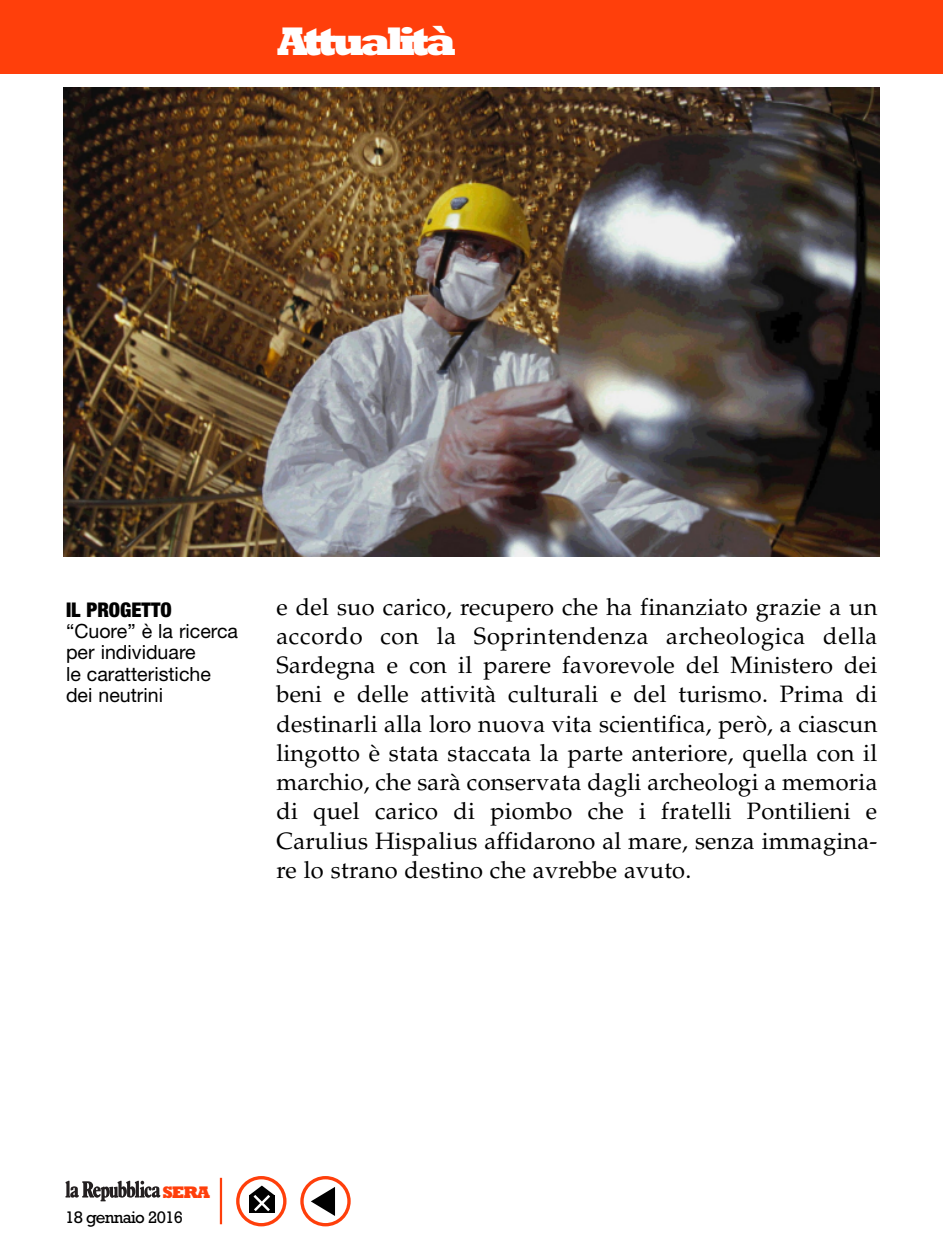
<style>
.page{position:relative;width:943px;height:1233px;background:#fff}
.page>*{position:absolute;margin:0;border:0;box-sizing:border-box;transform-origin:0 0}
.t1{font:800 40.5px "Rockwell";letter-spacing:-.105em;color:#fff}
.t2{font:23.62px/29.2px "Palatino";letter-spacing:.01em;color:#000;text-align:justify}
.t3{font:900 condensed 20.25px "Helvetica Neue";color:#000}
.t4{font:19.57px/21.4px "Helvetica Neue";color:#000}
.t5{font:17.1px "Rockwell";letter-spacing:-.045em;color:#000}
.t6{font:800 17.1px "Rockwell";color:#ff3f0b}
</style>
<div class="page">
<div style="left:0;top:0;width:943px;height:74px;background:#ff3f0b"></div>
<svg style="left:65px;top:1180px;width:95px;height:21px"></svg>
<hr style="left:220px;top:1177px;width:2px;height:47px;background:#ff3f0b">
<svg style="left:236px;top:1176px;width:50px;height:50px"></svg>
<svg style="left:300px;top:1176px;width:51px;height:50px"></svg>
<img style="left:64px;top:88px;width:815px;height:468px">
<h1 class="t1" style="left:277px;top:27px;width:180px">Attualità</h1>
<p class="t3" style="left:66px;top:602px;width:107px">IL PROGETTO</p>
<p class="t4" style="left:66px;top:622px;width:174px">“Cuore” è la ricerca per individuare<br>le caratteristiche dei neutrini</p>
<p class="t2" style="left:276px;top:594px;width:602px">e del suo carico, recupero che ha finanziato grazie a un accordo con la Soprintendenza archeologica della Sardegna e con il parere favorevole del Ministero dei beni e delle attività culturali e del turismo. Prima di destinarli alla loro nuova vita scientifica, però, a ciascun lingotto è stata staccata la parte anteriore, quella con il marchio, che sarà conservata dagli archeologi a memoria di quel carico di piombo che i fratelli Pontilieni e Carulius Hispalius affidarono al mare, senza immagina&shy;re lo strano destino che avrebbe avuto.</p>
<p class="t6" style="left:163px;top:1186px;width:49px">SERA</p>
<p class="t5" style="left:65px;top:1211px;width:119px">18 gennaio 2016</p>
</div>
